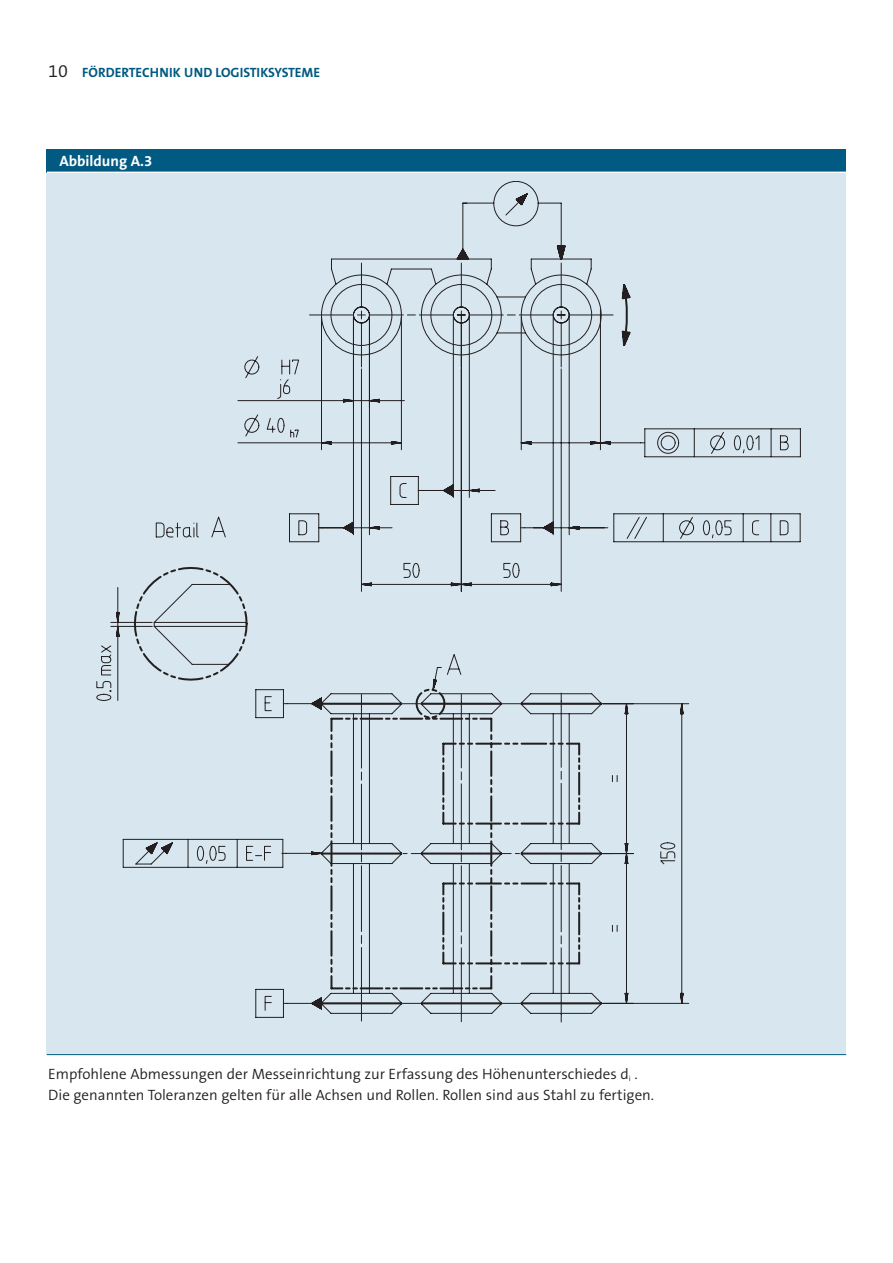
<style>
.page{position:relative;width:893px;height:1263px;background:#fff}
.page>*{position:absolute;margin:0;border:0;box-sizing:border-box;transform-origin:0 0}
.t1{font:300 15px/21px "The Sans B4";color:#231f20}
.t2{font:700 15px "The Sans B7";color:#fff}
.t3{font:700 13.5px "The Sans B7";color:#005a81}
.s1{font-family:"The Sans B4";font-weight:300;font-size:18px;color:#231f20}
</style>
<div class="page">
<div style="left:47px;top:172px;width:799px;height:882px;background:#d8e6ef"></div>
<div style="left:47px;top:149px;width:799px;height:24px;background:#005a81"></div>
<hr style="left:47px;top:172px;width:799px;height:1px;background:#fff">
<hr style="left:47px;top:1054px;width:799px;height:1px;background:#005a81">
<svg style="left:110px;top:181px;width:579px;height:841px"></svg>
<p class="t3" style="left:48px;top:65px;width:273px"><span class="s1">10</span> FÖRDERTECHNIK UND LOGISTIKSYSTEME</p>
<p class="t2" style="left:59px;top:153px;width:94px">Abbildung A.3</p>
<p class="t1" style="left:48px;top:1064px;width:607px">Empfohlene Abmessungen der Messeinrichtung zur Erfassung des Höhenunterschiedes d<sub>i</sub> .<br>Die genannten Toleranzen gelten für alle Achsen und Rollen. Rollen sind aus Stahl zu fertigen.</p>
</div>
